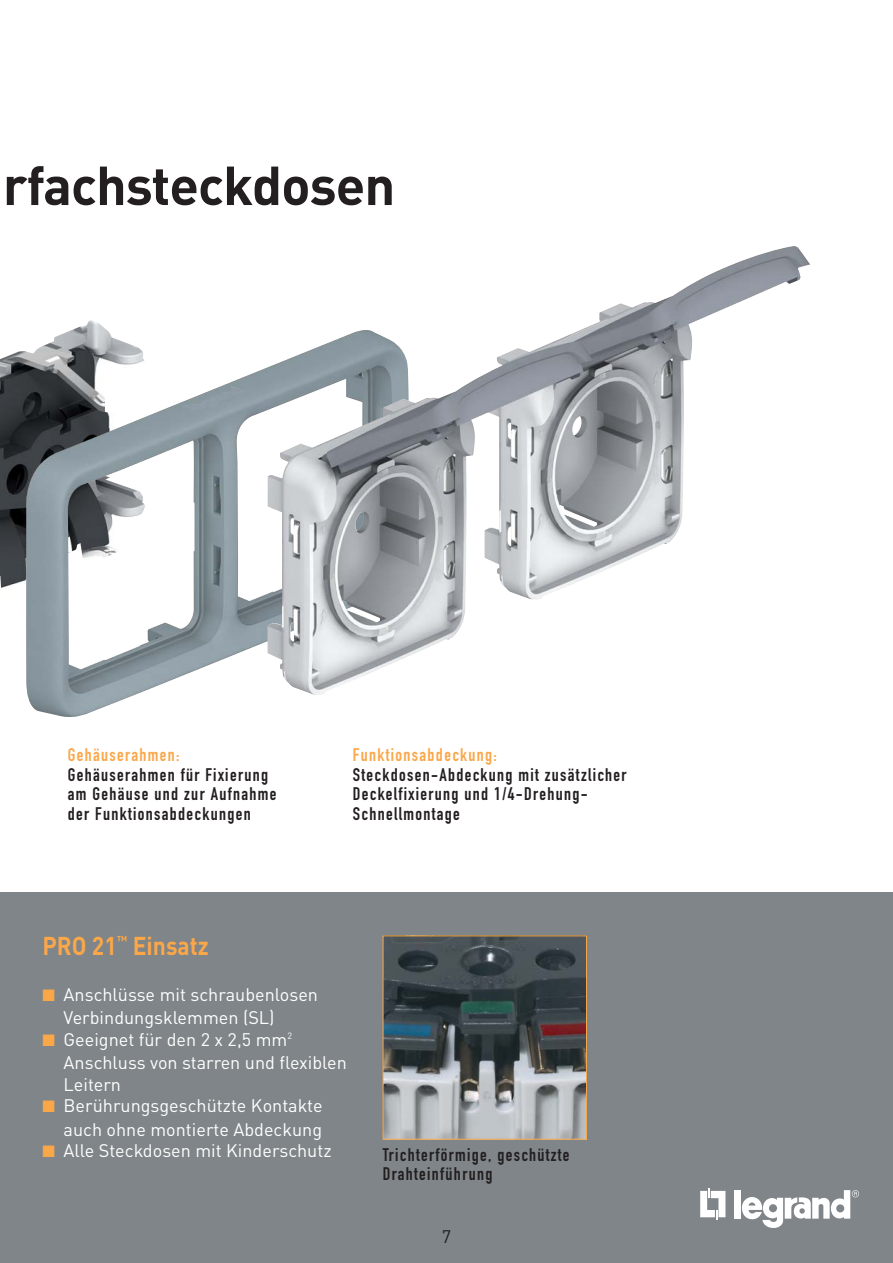
<style>
.page{position:relative;width:893px;height:1263px;background:#fff}
.page>*{position:absolute;margin:0;border:0;box-sizing:border-box;transform-origin:0 0}
.t1{font:700 54px "DIN";letter-spacing:-.02em;color:#231f20}
.t2{font:700 25.5px "DIN";color:#faa74a;scale:.9 1}
.t3{font:18px/23.2px "DIN";color:#fff}
.t4{font:18px/19.5px "DIN Engschrift";letter-spacing:.075em;color:#231f20}
.t5{font:18px "DIN Engschrift";letter-spacing:.075em;color:#faa74a}
.t6{font:18px "DIN";color:#231f20}
.s1{color:#faa74a}
</style>
<div class="page">
<div style="left:0;top:893px;width:892px;height:370px;background:#7f8588"></div>
<svg style="left:700px;top:1189px;width:25px;height:31px"></svg>
<div style="left:734px;top:1190px;width:6px;height:29px;background:#fff"></div>
<svg style="left:742px;top:1190px;width:117px;height:38px"></svg>
<img style="left:0;top:320px;width:103px;height:269px">
<img style="left:23px;top:327px;width:244px;height:390px">
<img style="left:267px;top:246px;width:543px;height:449px">
<img style="left:384px;top:938px;width:201px;height:200px">
<div style="left:382px;top:936px;width:205px;height:204px;border:1px solid #faa74a"></div>
<h1 class="t1" style="left:3px;top:167px;width:394px">rfachsteckdosen</h1>
<p class="t5" style="left:68px;top:748px;width:113px">Gehäuserahmen:</p>
<p class="t4" style="left:68px;top:766px;width:210px">Gehäuserahmen für Fixierung am Gehäuse und zur Aufnahme der Funktionsabdeckungen</p>
<p class="t5" style="left:353px;top:748px;width:145px">Funktionsabdeckung:</p>
<p class="t4" style="left:353px;top:766px;width:275px">Steckdosen-Abdeckung mit zusätzlicher<br>Deckelfixierung und 1/4-Drehung-<br>Schnellmontage</p>
<h2 class="t2" style="left:42px;top:937px;width:187px">PRO 21<sup>™</sup> Einsatz</h2>
<p class="t3" style="left:64px;top:985px;width:256px;text-indent:-21px"><span class="s1">■</span> Anschlüsse mit schraubenlosen<br>Verbindungsklemmen (SL)</p>
<p class="t3" style="left:64px;top:1030px;width:285px;line-height:22.4px;text-indent:-21px"><span class="s1">■</span> Geeignet für den 2 x 2,5 mm<sup>2<br></sup>Anschluss von starren und flexiblen<br>Leitern</p>
<p class="t3" style="left:42px;top:1097px;width:282px;text-align:right"><span class="s1">■</span> Berührungsgeschützte Kontakte auch ohne montierte Abdeckung</p>
<p class="t3" style="left:42px;top:1141px;width:291px"><span class="s1">■</span> Alle Steckdosen mit Kinderschutz</p>
<p class="t4" style="left:382px;top:1147px;width:188px">Trichterförmige, geschützte<br>Drahteinführung</p>
<p class="t6" style="left:442px;top:1230px;width:11px">7</p>
</div>
